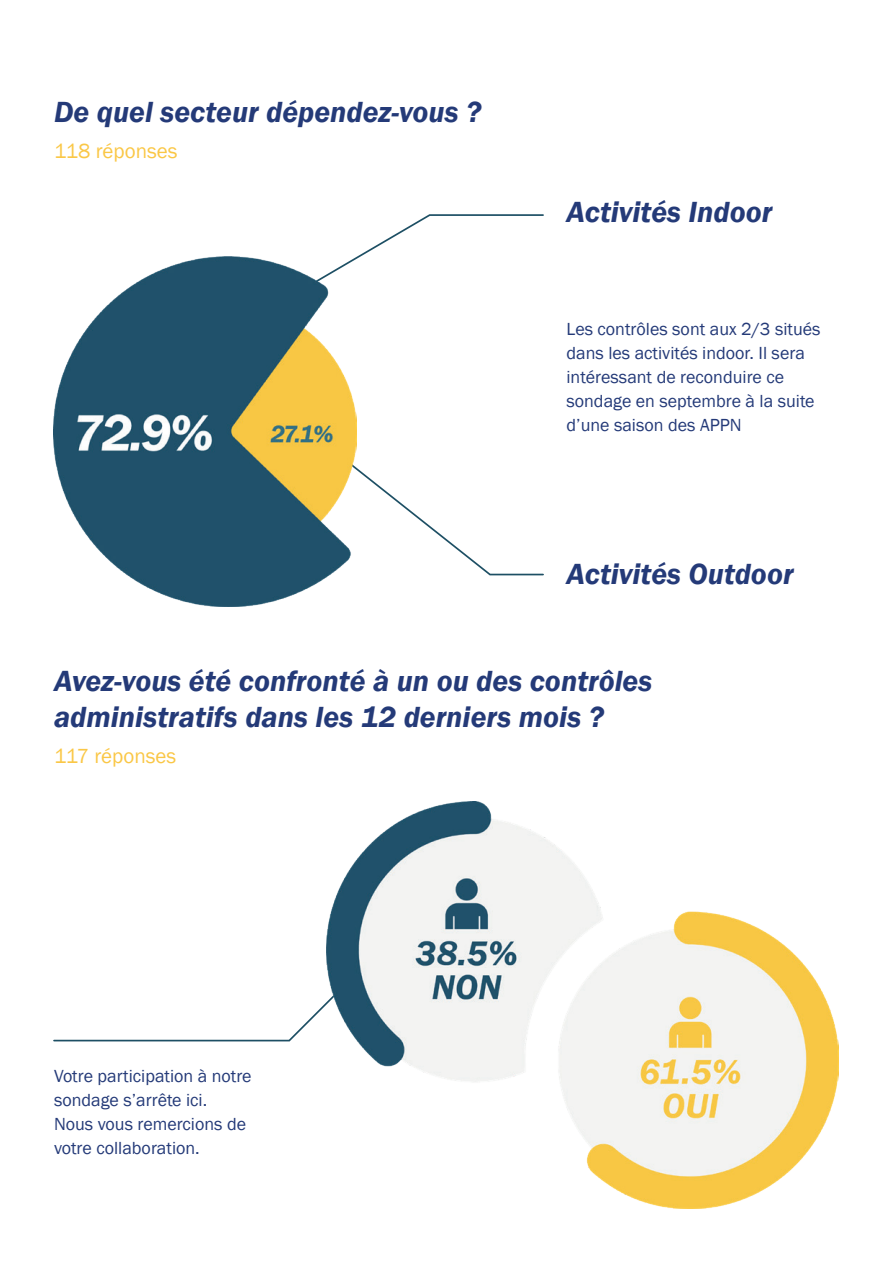
<style>
.page{position:relative;width:893px;height:1263px;background:#fff}
.page>*{position:absolute;margin:0;border:0;box-sizing:border-box;transform-origin:0 0}
.t1{font:italic 600 30px/36px "Franklin Gothic";color:#243a78}
.t2{font:21px "Franklin Gothic";color:#fac746}
.t3{font:18px/24px "Franklin Gothic";color:#243a78}
</style>
<div class="page">
<svg style="left:53px;top:1002px;width:273px;height:40px"></svg>
<img style="left:326px;top:801px;width:513px;height:408px">
<svg style="left:357px;top:214px;width:187px;height:45px"></svg>
<svg style="left:357px;top:468px;width:187px;height:108px"></svg>
<img style="left:54px;top:256px;width:303px;height:350px">
<p class="t1" style="left:54px;top:94px;width:429px">De quel secteur dépendez-vous ?</p>
<p class="t2" style="left:54px;top:138px;width:125px">118 réponses</p>
<p class="t1" style="left:566px;top:194px;width:207px">Activités Indoor</p>
<p class="t3" style="left:566px;top:318px;width:255px">Les contrôles sont aux 2/3 situés dans les activités indoor. Il sera intéressant de reconduire ce sondage en septembre à la suite d’une saison des APPN</p>
<p class="t1" style="left:566px;top:556px;width:229px">Activités Outdoor</p>
<p class="t1" style="left:54px;top:663px;width:600px">Avez-vous été confronté à un ou des contrôles administratifs dans les 12 derniers mois ?</p>
<p class="t2" style="left:54px;top:743px;width:124px">117 réponses</p>
<p class="t3" style="left:54px;top:1064px;width:199px">Votre participation à notre sondage s’arrête ici.<br>Nous vous remercions de votre collaboration.</p>
</div>
